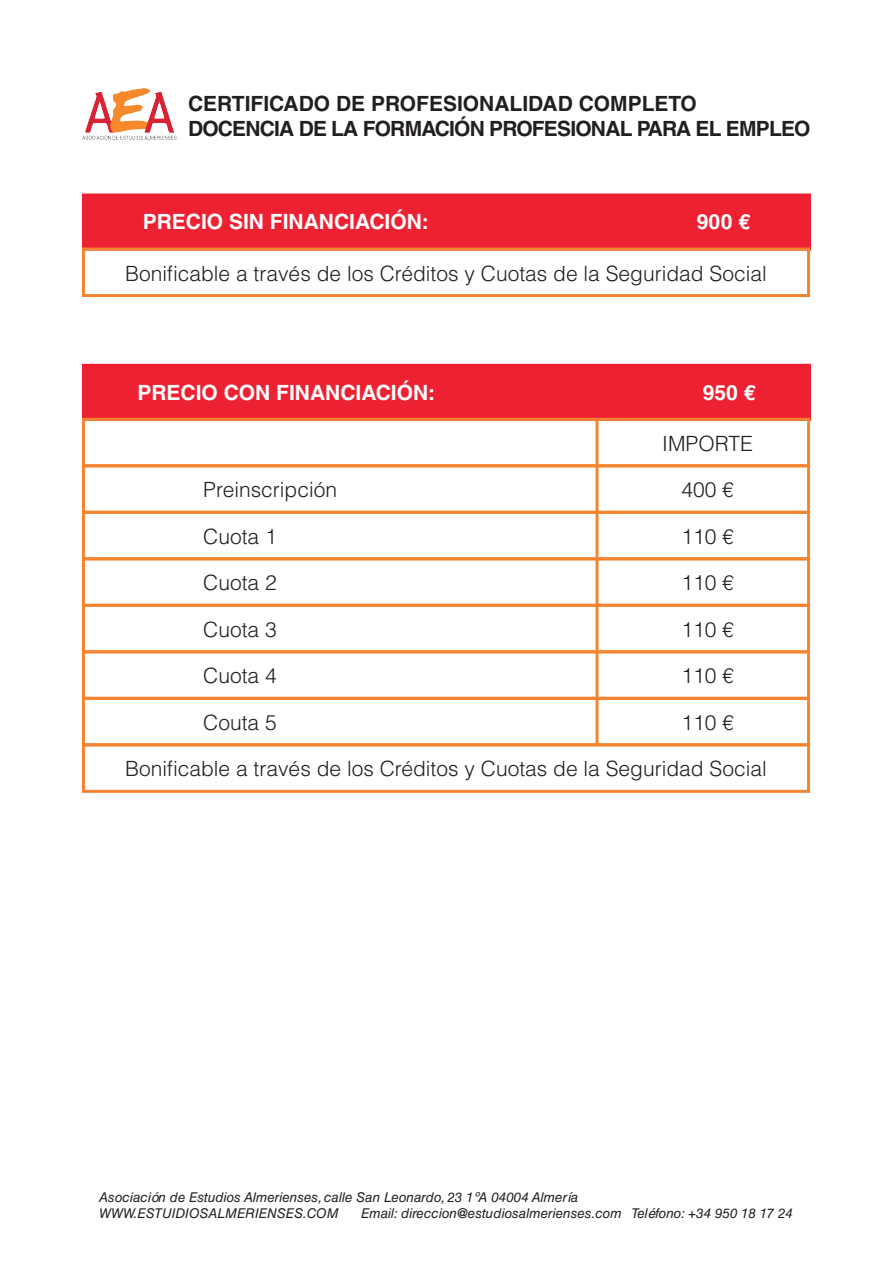
<style>
.page{position:relative;width:893px;height:1263px;background:#fff}
.page>*{position:absolute;margin:0;border:0;box-sizing:border-box;transform-origin:0 0}
.t1{font:300 21px "Helvetica LT Std";color:#231f20}
.t2{font:700 21px/25.2px "Helvetica LT Std";letter-spacing:-.04em;color:#231f20}
.t3{font:700 21px "Helvetica LT Std";color:#fff}
.t4{font:italic 13.5px/16.2px "Helvetica LT Std";color:#231f20}
</style>
<div class="page">
<img style="left:82px;top:88px;width:95px;height:52px">
<div style="left:82px;top:194px;width:729px;height:56px;background:#ee2132;border:3px solid #ee2132"></div>
<div style="left:82px;top:248px;width:728px;height:49px;border:3px solid #f58430"></div>
<div style="left:82px;top:364px;width:729px;height:57px;background:#ee2132;border:3px solid #ee2132"></div>
<div style="left:82px;top:418px;width:728px;height:49px;border:3px solid #f58430"></div>
<div style="left:82px;top:464px;width:728px;height:50px;border:3px solid #f58430"></div>
<div style="left:82px;top:511px;width:728px;height:49px;border:3px solid #f58430"></div>
<div style="left:82px;top:557px;width:728px;height:50px;border:3px solid #f58430"></div>
<div style="left:82px;top:604px;width:728px;height:49px;border:3px solid #f58430"></div>
<div style="left:82px;top:650px;width:728px;height:50px;border:3px solid #f58430"></div>
<div style="left:82px;top:697px;width:728px;height:49px;border:3px solid #f58430"></div>
<div style="left:82px;top:743px;width:728px;height:50px;border:3px solid #f58430"></div>
<hr style="left:596px;top:419px;width:2px;height:326px;background:#f58430">
<p class="t2" style="left:188px;top:90px;width:624px">CERTIFICADO DE PROFESIONALIDAD COMPLETO<br>DOCENCIA DE LA FORMACIÓN PROFESIONAL PARA EL EMPLEO</p>
<p class="t3" style="left:143px;top:209px;width:288px">PRECIO SIN FINANCIACIÓN:</p>
<p class="t3" style="left:697px;top:209px;width:55px">900 €</p>
<p class="t1" style="left:125px;top:260px;width:643px">Bonificable a través de los Créditos y Cuotas de la Seguridad Social</p>
<p class="t3" style="left:137px;top:379px;width:299px">PRECIO CON FINANCIACIÓN:</p>
<p class="t3" style="left:703px;top:379px;width:54px">950 €</p>
<p class="t1" style="left:662px;top:430px;width:92px">IMPORTE</p>
<p class="t1" style="left:681px;top:477px;width:54px">400 €</p>
<p class="t1" style="left:681px;top:523px;width:54px">110 €</p>
<p class="t1" style="left:681px;top:570px;width:54px">110 €</p>
<p class="t1" style="left:681px;top:616px;width:54px">110 €</p>
<p class="t1" style="left:681px;top:663px;width:54px">110 €</p>
<p class="t1" style="left:681px;top:709px;width:54px">110 €</p>
<p class="t1" style="left:203px;top:477px;width:135px">Preinscripción</p>
<p class="t1" style="left:203px;top:523px;width:75px">Cuota 1</p>
<p class="t1" style="left:203px;top:570px;width:75px">Cuota 2</p>
<p class="t1" style="left:203px;top:616px;width:75px">Cuota 3</p>
<p class="t1" style="left:203px;top:663px;width:75px">Cuota 4</p>
<p class="t1" style="left:203px;top:709px;width:75px">Couta 5</p>
<p class="t1" style="left:125px;top:756px;width:643px">Bonificable a través de los Créditos y Cuotas de la Seguridad Social</p>
<p class="t4" style="left:99px;top:1189px;width:481px">Asociación de Estudios Almerienses, calle San Leonardo, 23 1ºA 04004 Almería<br>WWW.ESTUIDIOSALMERIENSES.COM</p>
<p class="t4" style="left:361px;top:1205px;width:433px">Email: direccion@estudiosalmerienses.com Teléfono: +34 950 18 17 24</p>
</div>
